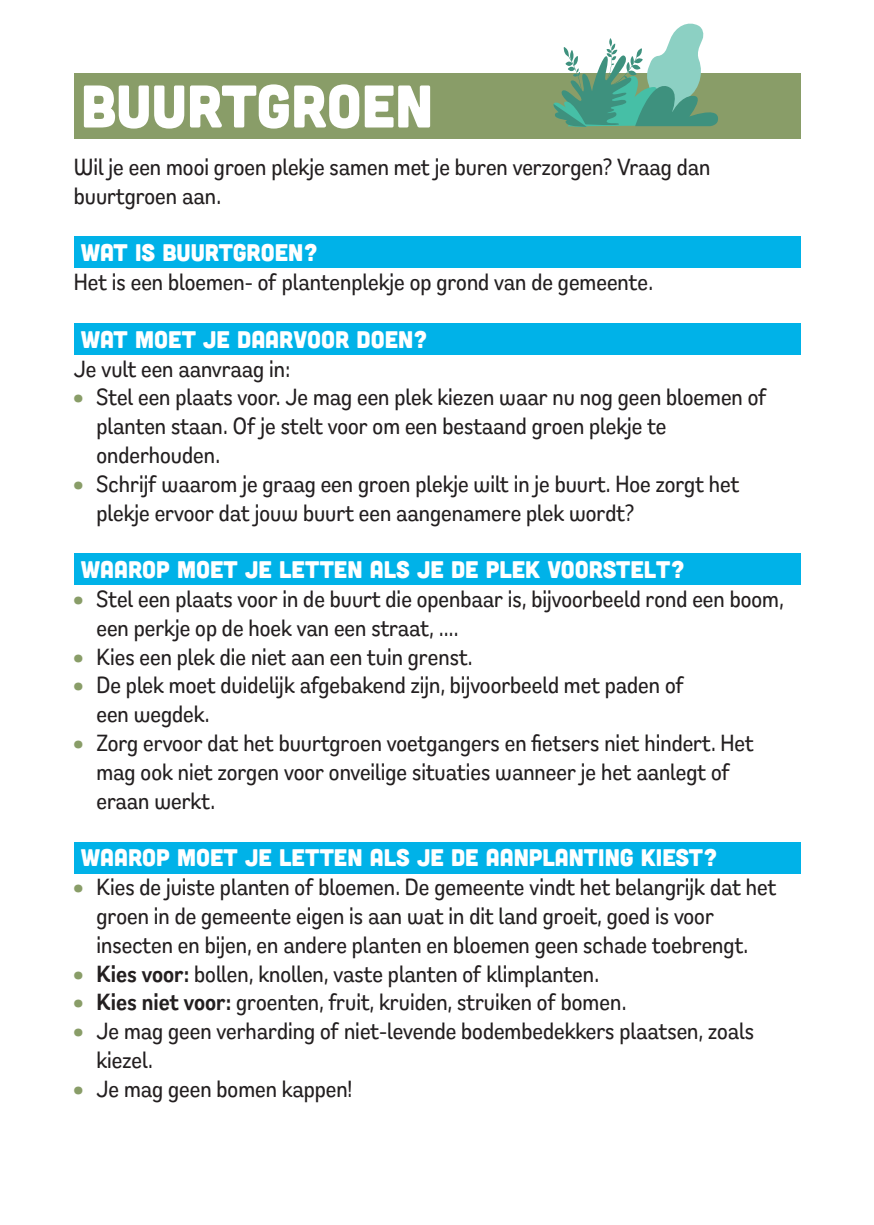
<style>
.page{position:relative;width:874px;height:1225px;background:#fff}
.page>*{position:absolute;margin:0;border:0;box-sizing:border-box;transform-origin:0 0}
.t1{font:60px "Cubano";color:#fff}
.t2{font:500 24px/28.8px "Remora Sans W1";color:#231f20}
.t3{font:24px "Cubano";color:#fff}
.s1{color:#899d68}
.s2{font-weight:600;color:#899d68}
.s3{font-weight:600}
</style>
<div class="page">
<div style="left:74px;top:842px;width:725px;height:31px;background:#00b2e8"></div>
<div style="left:74px;top:553px;width:725px;height:31px;background:#00b2e8"></div>
<div style="left:74px;top:323px;width:725px;height:31px;background:#00b2e8"></div>
<div style="left:74px;top:237px;width:725px;height:31px;background:#00b2e8"></div>
<div style="left:74px;top:74px;width:725px;height:65px;background:#899d68"></div>
<svg style="left:552px;top:23px;width:167px;height:104px"></svg>
<p class="t1" style="left:81px;top:68px;width:353px">BUURTGROEN</p>
<p class="t2" style="left:74px;top:152px;width:637px">Wil je een mooi groen plekje samen met je buren verzorgen? Vraag dan buurtgroen aan.</p>
<p class="t3" style="left:81px;top:237px;width:238px">WAT IS BUURTGROEN?</p>
<p class="t2" style="left:74px;top:267px;width:580px">Het is een bloemen- of plantenplekje op grond van de gemeente.</p>
<p class="t3" style="left:81px;top:324px;width:348px">WAT MOET JE DAARVOOR DOEN?</p>
<p class="t2" style="left:74px;top:353px;width:217px">Je vult een aanvraag in:</p>
<p class="t2" style="left:96px;top:382px;width:671px;text-indent:-23px"><span class="s1">•</span> Stel een plaats voor. Je mag een plek kiezen waar nu nog geen bloemen of planten staan. Of je stelt voor om een bestaand groen plekje te onderhouden.</p>
<p class="t2" style="left:96px;top:469px;width:644px;text-indent:-23px"><span class="s1">•</span> Schrijf waarom je graag een groen plekje wilt in je buurt. Hoe zorgt het plekje ervoor dat jouw buurt een aangenamere plek wordt?</p>
<p class="t3" style="left:81px;top:554px;width:605px">WAAROP MOET JE LETTEN ALS JE DE PLEK VOORSTELT?</p>
<p class="t2" style="left:96px;top:584px;width:688px;text-indent:-23px"><span class="s1">•</span> Stel een plaats voor in de buurt die openbaar is, bijvoorbeeld rond een boom, een perkje op de hoek van een straat, ….</p>
<p class="t2" style="left:74px;top:641px;width:400px"><span class="s1">•</span> Kies een plek die niet aan een tuin grenst.</p>
<p class="t2" style="left:96px;top:670px;width:588px;text-indent:-23px"><span class="s1">•</span> De plek moet duidelijk afgebakend zijn, bijvoorbeeld met paden of een wegdek.</p>
<p class="t2" style="left:96px;top:728px;width:658px;text-indent:-23px"><span class="s1">•</span> Zorg ervoor dat het buurtgroen voetgangers en fietsers niet hindert. Het mag ook niet zorgen voor onveilige situaties wanneer je het aanlegt of eraan werkt.</p>
<p class="t3" style="left:81px;top:842px;width:637px">WAAROP MOET JE LETTEN ALS JE DE AANPLANTING KIEST?</p>
<p class="t2" style="left:96px;top:872px;width:681px;text-indent:-23px"><span class="s1">•</span> Kies de juiste planten of bloemen. De gemeente vindt het belangrijk dat het groen in de gemeente eigen is aan wat in dit land groeit, goed is voor insecten en bijen, en andere planten en bloemen geen schade toebrengt.</p>
<p class="t2" style="left:74px;top:958px;width:526px"><span class="s2">•</span> <span class="s3">Kies voor:</span> bollen, knollen, vaste planten of klimplanten.</p>
<p class="t2" style="left:74px;top:987px;width:553px"><span class="s2">•</span> <span class="s3">Kies niet voor:</span> groenten, fruit, kruiden, struiken of bomen.</p>
<p class="t2" style="left:96px;top:1016px;width:658px;text-indent:-23px"><span class="s1">•</span> Je mag geen verharding of niet-levende bodembedekkers plaatsen, zoals kiezel.</p>
<p class="t2" style="left:74px;top:1073px;width:279px"><span class="s1">•</span> Je mag geen bomen kappen!</p>
</div>
